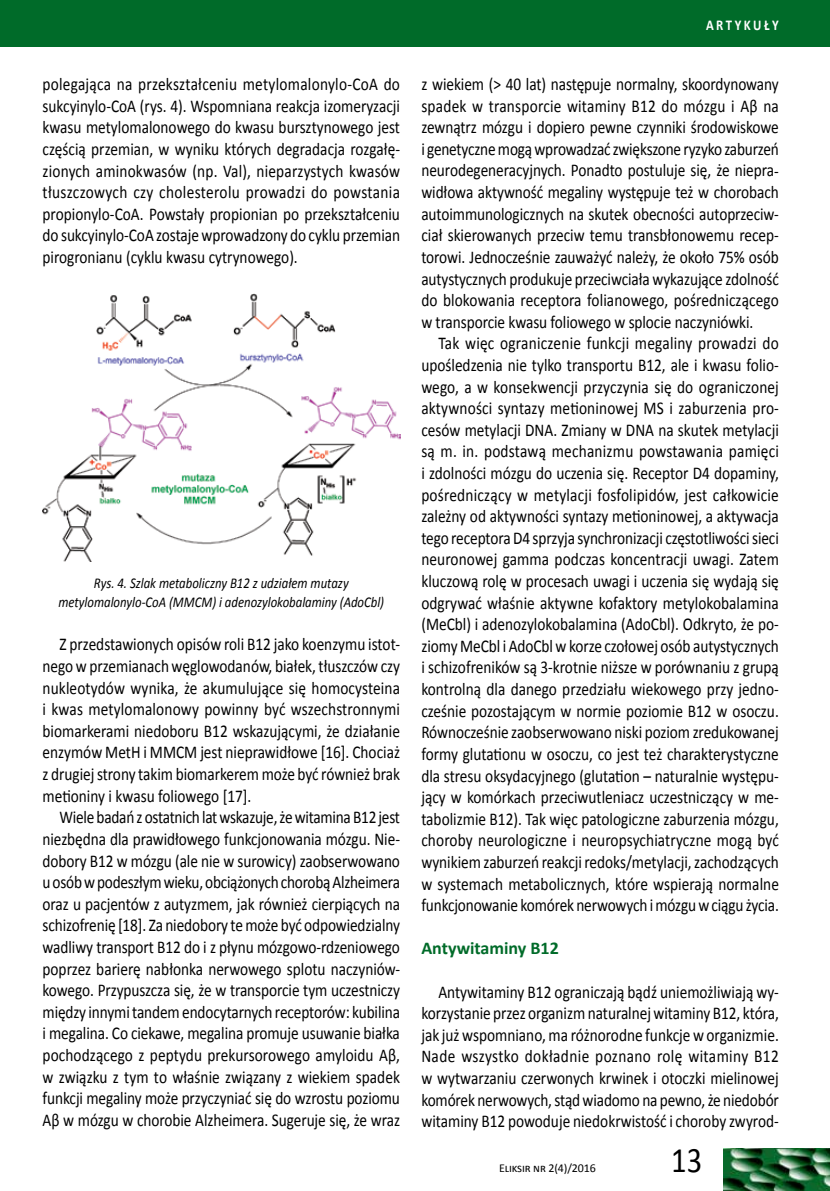
<style>
.page{position:relative;width:830px;height:1191px;background:#fff}
.page>*{position:absolute;margin:0;border:0;box-sizing:border-box;transform-origin:0 0}
.t1{font:36px "Calibri";color:#000;scale:.85 1}
.t2{font:18px/21.6px "Calibri";letter-spacing:-.005em;color:#000;text-align:justify;scale:.85 1}
.t3{font:700 18px "Calibri";color:#006b29}
.t4{font:italic 15px/18.8px "Calibri";color:#000;text-align:center;scale:.85 1}
.t5{font:700 15px "Calibri";letter-spacing:.2em;color:#fff;scale:.85 1}
.t6{font:12px "Calibri";letter-spacing:-.01em;color:#000}
</style>
<div class="page">
<div style="left:0;top:0;width:829px;height:47px;background:#006b29"></div>
<img style="left:723px;top:1148px;width:106px;height:43px">
<img style="left:43px;top:293px;width:357px;height:268px">
<p class="t2" style="left:43px;top:73px;width:422px">polegająca na przekształceniu metylomalonylo-CoA do sukcyinylo-CoA (rys. 4). Wspomniana reakcja izomeryzacji kwasu metylomalonowego do kwasu bursztynowego jest częścią przemian, w wyniku których degradacja rozgałę&shy;zionych aminokwasów (np. Val), nieparzystych kwasów tłuszczowych czy cholesterolu prowadzi do powstania propionylo-CoA. Powstały propionian po przekształceniu do sukcyinylo-CoA zostaje wprowadzony do cyklu przemian pirogronianu (cyklu kwasu cytrynowego).</p>
<p class="t4" style="left:58px;top:573px;width:384px">Rys. 4. Szlak metaboliczny B12 z udziałem mutazy metylomalonylo-CoA (MMCM) i adenozylokobalaminy (AdoCbl)</p>
<p class="t2" style="left:43px;top:633px;width:422px;text-indent:17px">Z przedstawionych opisów roli B12 jako koenzymu istot&shy;nego w przemianach węglowodanów, białek, tłuszczów czy nukleotydów wynika, że akumulujące się homocysteina i kwas metylomalonowy powinny być wszechstronnymi biomarkerami niedoboru B12 wskazującymi, że działanie enzymów MetH i MMCM jest nieprawidłowe [16]. Chociaż z drugiej strony takim biomarkerem może być również brak metioniny i kwasu foliowego [17].</p>
<p class="t2" style="left:43px;top:806px;width:422px;text-indent:17px">Wiele badań z ostatnich lat wskazuje, że witamina B12 jest niezbędna dla prawidłowego funkcjonowania mózgu. Nie&shy;dobory B12 w mózgu (ale nie w surowicy) zaobserwowano u osób w podeszłym wieku, obciążonych chorobą Alzheimera oraz u pacjentów z autyzmem, jak również cierpiących na schizofrenię [18]. Za niedobory te może być odpowiedzialny wadliwy transport B12 do i z płynu mózgowo-rdzeniowego poprzez barierę nabłonka nerwowego splotu naczyniów&shy;kowego. Przypuszcza się, że w transporcie tym uczestniczy między innymi tandem endocytarnych receptorów: kubilina i megalina. Co ciekawe, megalina promuje usuwanie białka pochodzącego z peptydu prekursorowego amyloidu Aβ, w związku z tym to właśnie związany z wiekiem spadek funkcji megaliny może przyczyniać się do wzrostu poziomu Aβ w mózgu w chorobie Alzheimera. Sugeruje się, że wraz</p>
<p class="t5" style="left:705px;top:16px;width:87px">ARTYKUŁY</p>
<p class="t2" style="left:421px;top:73px;width:422px">z wiekiem (&gt; 40 lat) następuje normalny, skoordynowany spadek w transporcie witaminy B12 do mózgu i Aβ na zewnątrz mózgu i dopiero pewne czynniki środowiskowe i genetyczne mogą wprowadzać zwiększone ryzyko zaburzeń neurodegeneracyjnych. Ponadto postuluje się, że niepra&shy;widłowa aktywność megaliny występuje też w chorobach autoimmunologicznych na skutek obecności autoprzeciw&shy;ciał skierowanych przeciw temu transbłonowemu recep&shy;torowi. Jednocześnie zauważyć należy, że około 75% osób autystycznych produkuje przeciwciała wykazujące zdolność do blokowania receptora folianowego, pośredniczącego w transporcie kwasu foliowego w splocie naczyniówki.</p>
<p class="t2" style="left:421px;top:333px;width:422px;text-indent:17px">Tak więc ograniczenie funkcji megaliny prowadzi do upośledzenia nie tylko transportu B12, ale i kwasu folio&shy;wego, a w konsekwencji przyczynia się do ograniczonej aktywności syntazy metioninowej MS i zaburzenia pro&shy;cesów metylacji DNA. Zmiany w DNA na skutek metylacji są m. in. podstawą mechanizmu powstawania pamięci i zdolności mózgu do uczenia się. Receptor D4 dopaminy, pośredniczący w metylacji fosfolipidów, jest całkowicie zależny od aktywności syntazy metioninowej, a aktywacja tego receptora D4 sprzyja synchronizacji częstotliwości sieci neuronowej gamma podczas koncentracji uwagi. Zatem kluczową rolę w procesach uwagi i uczenia się wydają się odgrywać właśnie aktywne kofaktory metylokobalamina (MeCbl) i adenozylokobalamina (AdoCbl). Odkryto, że po&shy;ziomy MeCbl i AdoCbl w korze czołowej osób autystycznych i schizofreników są 3-krotnie niższe w porównaniu z grupą kontrolną dla danego przedziału wiekowego przy jedno&shy;cześnie pozostającym w normie poziomie B12 w osoczu.<br>Równocześnie zaobserwowano niski poziom zredukowanej formy glutationu w osoczu, co jest też charakterystyczne dla stresu oksydacyjnego (glutation – naturalnie występu&shy;jący w komórkach przeciwutleniacz uczestniczący w me&shy;tabolizmie B12). Tak więc patologiczne zaburzenia mózgu, choroby neurologiczne i neuropsychiatryczne mogą być wynikiem zaburzeń reakcji redoks/metylacji, zachodzących w systemach metabolicznych, które wspierają normalne funkcjonowanie komórek nerwowych i mózgu w ciągu życia.</p>
<p class="t3" style="left:421px;top:937px;width:139px">Antywitaminy B12</p>
<p class="t2" style="left:421px;top:981px;width:422px;text-indent:17px">Antywitaminy B12 ograniczają bądź uniemożliwiają wy&shy;korzystanie przez organizm naturalnej witaminy B12, która, jak już wspomniano, ma różnorodne funkcje w organizmie.<br>Nade wszystko dokładnie poznano rolę witaminy B12 w wytwarzaniu czerwonych krwinek i otoczki mielinowej komórek nerwowych, stąd wiadomo na pewno, że niedobór witaminy B12 powoduje niedokrwistość i choroby zwyrod-</p>
<p class="t6" style="left:499px;top:1160px;width:98px">Eliksir nr 2(4)/2016</p>
<h1 class="t1" style="left:671px;top:1137px;width:38px">13</h1>
</div>
